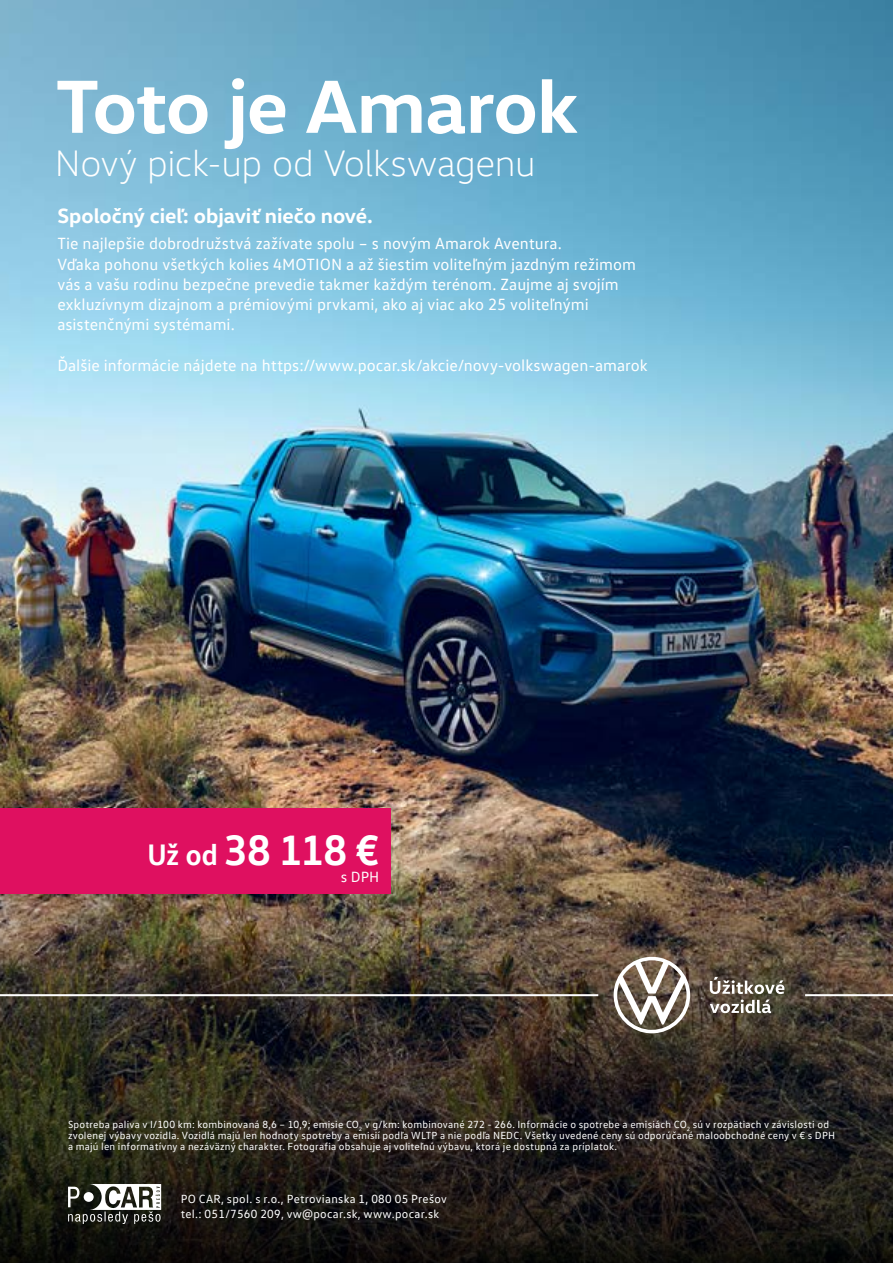
<style>
.page{position:relative;width:893px;height:1263px;background:#fff}
.page>*{position:absolute;margin:0;border:0;box-sizing:border-box;transform-origin:0 0}
.t1{font:700 76.5px "VW Head";letter-spacing:-.015em;color:#fff}
.t2{font:700 43.2px "VW Text";color:#fff}
.t3{font:300 37.5px "VW Head";letter-spacing:-.01em;color:#fff}
.t4{font:700 21px "VW Head";color:#fff}
.t5{font:16.5px/20.2px "VW Text";color:#fff}
.t6{font:15px "VW Text";color:#fff}
.t7{font:12px/15px "VW Text";letter-spacing:.025em;color:#fff}
.t8{font:10.5px/11.2px "VW Text";letter-spacing:.02em;color:#fff}
.s1{font-size:30.15px}
</style>
<div class="page">
<img style="left:0;top:0;width:893px;height:808px">
<svg style="left:0;top:808px;width:893px;height:455px;background:#383128"></svg>
<hr style="left:805px;top:994px;width:88px;height:2px;background:#fff">
<svg style="left:614px;top:957px;width:76px;height:76px"></svg>
<svg style="left:710px;top:977px;width:74px;height:36px"></svg>
<hr style="left:0;top:994px;width:598px;height:2px;background:#fff">
<div style="left:0;top:808px;width:391px;height:85px;background:#df1060"></div>
<svg style="left:68px;top:1184px;width:93px;height:40px"></svg>
<h1 class="t1" style="left:56px;top:57px;width:524px">Toto je Amarok</h1>
<h3 class="t3" style="left:55px;top:142px;width:482px">Nový pick-up od Volkswagenu</h3>
<h3 class="t4" style="left:57px;top:202px;width:317px">Spoločný cieľ: objaviť niečo nové.</h3>
<p class="t5" style="left:57px;top:233px;width:580px">Tie najlepšie dobrodružstvá zažívate spolu – s novým Amarok Aventura.<br>Vďaka pohonu všetkých kolies 4MOTION a až šiestim voliteľným jazdným režimom vás a vašu rodinu bezpečne prevedie takmer každým terénom. Zaujme aj svojím exkluzívnym dizajnom a prémiovými prvkami, ako aj viac ako 25 voliteľnými asistenčnými systémami.</p>
<h3 class="t5" style="left:57px;top:355px;width:592px">Ďalšie informácie nájdete na https://www.pocar.sk/akcie/novy-volkswagen-amarok</h3>
<h2 class="t2" style="left:147px;top:822px;width:234px"><span class="s1">Už od</span> 38 118 €</h2>
<h3 class="t6" style="left:341px;top:868px;width:40px">s DPH</h3>
<p class="t8" style="left:68px;top:1118px;width:769px">Spotreba paliva v I/100 km: kombinovaná 8,6 – 10,9; emisie CO<sub>2</sub> v g/km: kombinované 272 - 266. Informácie o spotrebe a emisiách CO<sub>2</sub> sú v rozpätiach v závislosti od zvolenej výbavy vozidla. Vozidlá majú len hodnoty spotreby a emisií podľa WLTP a nie podľa NEDC. Všetky uvedené ceny sú odporúčané maloobchodné ceny v € s DPH a majú len informatívny a nezáväzný charakter. Fotografia obsahuje aj voliteľnú výbavu, ktorá je dostupná za príplatok.</p>
<p class="t7" style="left:181px;top:1191px;width:268px">PO CAR, spol. s r.o., Petrovianska 1, 080 05 Prešov tel.: 051/7560 209, vw@pocar.sk, www.pocar.sk</p>
</div>
